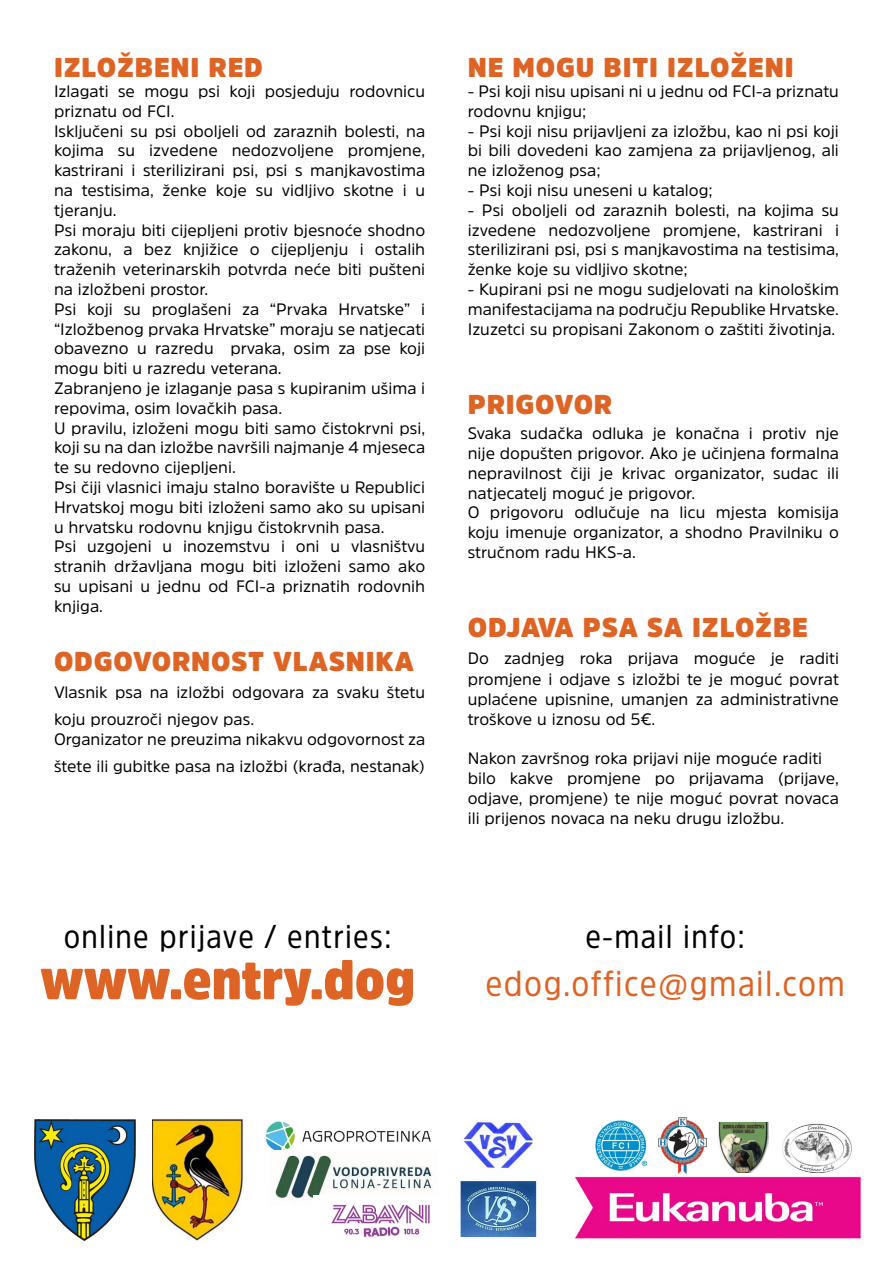
<style>
.page{position:relative;width:893px;height:1263px;background:#fff}
.page>*{position:absolute;margin:0;border:0;box-sizing:border-box;transform-origin:0 0}
.t1{font:900 55.5px "Amsi Pro Narw";color:#de6426}
.t2{font:36px "Amsi Pro Narw";letter-spacing:.04em;color:#de6426}
.t3{font:33px "Amsi Pro Narw";letter-spacing:.04em;color:#000}
.t4{font:900 27px "Amsi Pro";letter-spacing:.03em;color:#de6426}
.t5{font:16.5px/19.8px "Amsi Pro";color:#000}
</style>
<div class="page">
<img style="left:265px;top:1121px;width:166px;height:28px">
<img style="left:152px;top:1118px;width:91px;height:123px">
<img style="left:460px;top:1181px;width:77px;height:56px">
<img style="left:275px;top:1155px;width:159px;height:44px">
<img style="left:462px;top:1120px;width:73px;height:49px">
<img style="left:314px;top:1196px;width:120px;height:41px">
<img style="left:575px;top:1170px;width:286px;height:69px">
<img style="left:34px;top:1119px;width:102px;height:123px">
<img style="left:658px;top:1117px;width:49px;height:56px">
<img style="left:596px;top:1121px;width:50px;height:49px">
<img style="left:717px;top:1122px;width:51px;height:51px">
<img style="left:781px;top:1123px;width:71px;height:50px">
<h3 class="t4" style="left:54px;top:49px;width:210px">IZLOŽBENI RED</h3>
<p class="t5" style="left:54px;top:81px;width:373px">Izlagati se mogu psi koji posjeduju rodovnicu priznatu od FCI.<br>Isključeni su psi oboljeli od zaraznih bolesti, na kojima su izvedene nedozvoljene promjene, kastrirani i sterilizirani psi, psi s manjkavostima na testisima, ženke koje su vidljivo skotne i u tjeranju.<br>Psi moraju biti cijepljeni protiv bjesnoće shodno zakonu, a bez knjižice o cijepljenju i ostalih traženih veterinarskih potvrda neće biti pušteni na izložbeni prostor.<br>Psi koji su proglašeni za “Prvaka Hrvatske” i “Izložbenog prvaka Hrvatske” moraju se natjecati obavezno u razredu prvaka, osim za pse koji mogu biti u razredu veterana.<br>Zabranjeno je izlaganje pasa s kupiranim ušima i repovima, osim lovačkih pasa.<br>U pravilu, izloženi mogu biti samo čistokrvni psi, koji su na dan izložbe navršili najmanje 4 mjeseca te su redovno cijepljeni.<br>Psi čiji vlasnici imaju stalno boravište u Republici Hrvatskoj mogu biti izloženi samo ako su upisani u hrvatsku rodovnu knjigu čistokrvnih pasa.<br>Psi uzgojeni u inozemstvu i oni u vlasništvu stranih državljana mogu biti izloženi samo ako su upisani u jednu od FCI-a priznatih rodovnih knjiga.</p>
<h3 class="t4" style="left:54px;top:643px;width:361px">ODGOVORNOST VLASNIKA</h3>
<p class="t5" style="left:54px;top:678px;width:373px;line-height:27px">Vlasnik psa na izložbi odgovara za svaku štetu koju prouzroči njegov pas.</p>
<p class="t5" style="left:54px;top:725px;width:373px;line-height:27px">Organizator ne preuzima nikakvu odgovornost za štete ili gubitke pasa na izložbi (krađa, nestanak)</p>
<h3 class="t3" style="left:64px;top:914px;width:330px">online prijave / entries:</h3>
<h1 class="t1" style="left:40px;top:941px;width:376px">www.entry.dog</h1>
<h3 class="t4" style="left:468px;top:49px;width:327px">NE MOGU BITI IZLOŽENI</h3>
<p class="t5" style="left:468px;top:81px;width:373px">- Psi koji nisu upisani ni u jednu od FCI-a priznatu rodovnu knjigu;</p>
<p class="t5" style="left:468px;top:120px;width:373px;text-align:justify">- Psi koji nisu prijavljeni za izložbu, kao ni psi koji bi bili dovedeni kao zamjena za prijavljenog, ali ne izloženog psa;</p>
<p class="t5" style="left:468px;top:180px;width:247px">- Psi koji nisu uneseni u katalog;</p>
<p class="t5" style="left:468px;top:200px;width:373px;text-align:justify">- Psi oboljeli od zaraznih bolesti, na kojima su izvedene nedozvoljene promjene, kastrirani i sterilizirani psi, psi s manjkavostima na testisima, ženke koje su vidljivo skotne;</p>
<p class="t5" style="left:468px;top:279px;width:373px;text-align:justify">- Kupirani psi ne mogu sudjelovati na kinološkim manifestacijama na području Republike Hrvatske.<br>Izuzetci su propisani Zakonom o zaštiti životinja.</p>
<h3 class="t4" style="left:468px;top:385px;width:146px">PRIGOVOR</h3>
<p class="t5" style="left:468px;top:423px;width:373px">Svaka sudačka odluka je konačna i protiv nje nije dopušten prigovor. Ako je učinjena formalna nepravilnost čiji je krivac organizator, sudac ili natjecatelj moguć je prigovor.<br>O prigovoru odlučuje na licu mjesta komisija koju imenuje organizator, a shodno Pravilniku o stručnom radu HKS-a.</p>
<h3 class="t4" style="left:468px;top:609px;width:342px">ODJAVA PSA SA IZLOŽBE</h3>
<p class="t5" style="left:468px;top:648px;width:373px;line-height:20.2px;text-align:justify">Do zadnjeg roka prijava moguće je raditi promjene i odjave s izložbi te je moguć povrat uplaćene upisnine, umanjen za administrativne troškove u iznosu od 5€.</p>
<p class="t5" style="left:468px;top:748px;width:373px">Nakon završnog roka prijavi nije moguće raditi bilo kakve promjene po prijavama (prijave, odjave, promjene) te nije moguć povrat novaca ili prijenos novaca na neku drugu izložbu.</p>
<h3 class="t3" style="left:585px;top:914px;width:161px">e-mail info:</h3>
<h2 class="t2" style="left:486px;top:959px;width:361px">edog.office@gmail.com</h2>
</div>
